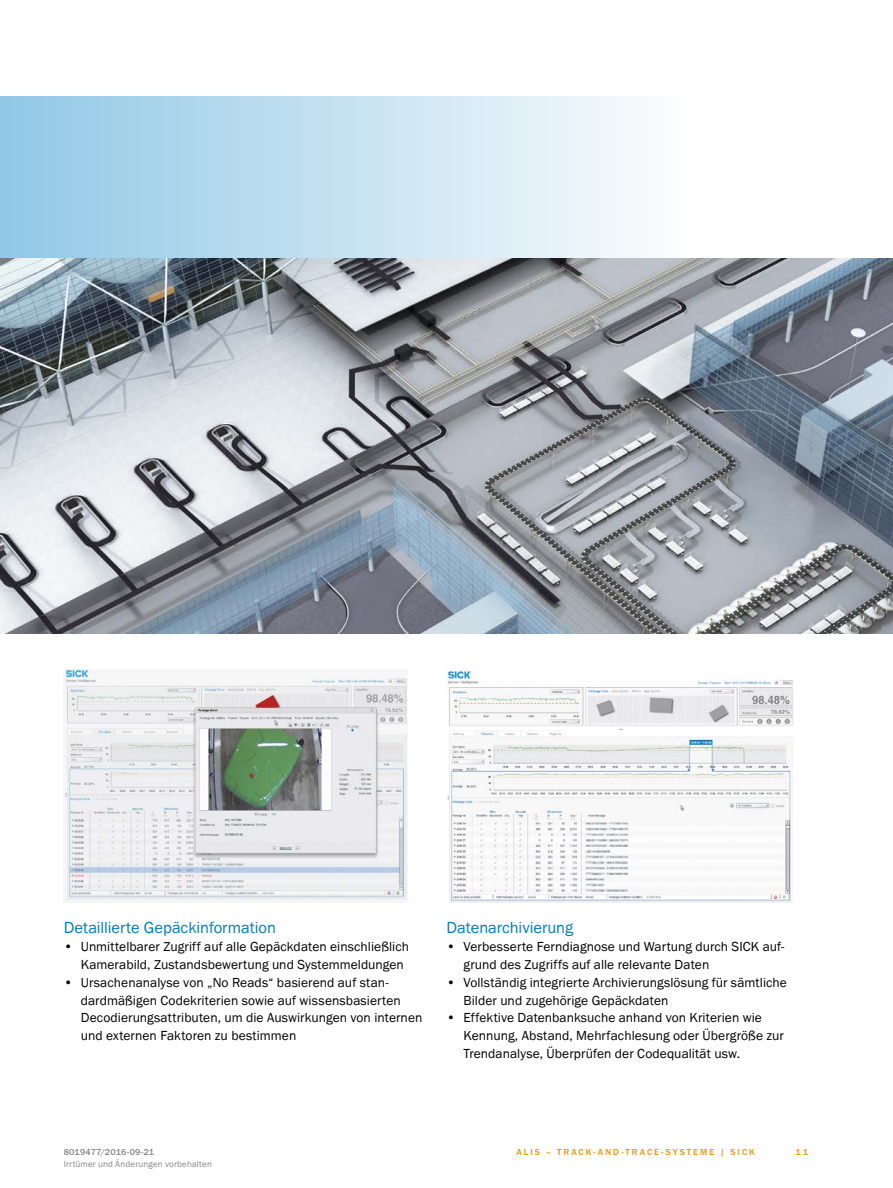
<style>
.page{position:relative;width:893px;height:1188px;background:#fff}
.page>*{position:absolute;margin:0;border:0;box-sizing:border-box;transform-origin:0 0}
.t1{font:16.5px "SICK Franklin";letter-spacing:-.005em;color:#007cc2}
.t2{font:13.5px/17.9px "SICK Franklin";letter-spacing:.005em;color:#000}
.t3{font:500 9px "SICK Franklin";letter-spacing:.225em;color:#f39200}
.t4{font:9px "SICK Franklin";letter-spacing:.02em;color:#878787}
.t5{font:500 9px "SICK Franklin";letter-spacing:.015em;color:#878787}
</style>
<div class="page">
<div style="left:0;top:97px;width:680px;height:161px;background:linear-gradient(to right,#90c8e6,#fbfdfe)"></div>
<img style="left:64px;top:669px;width:344px;height:233px">
<img style="left:446px;top:669px;width:347px;height:233px">
<img style="left:0;top:258px;width:893px;height:376px">
<p class="t1" style="left:64px;top:917px;width:214px">Detaillierte Gepäckinformation</p>
<p class="t2" style="left:81px;top:938px;width:330px;text-indent:-17px">• Unmittelbarer Zugriff auf alle Gepäckdaten einschließlich<br>Kamerabild, Zustandsbewertung und Systemmeldungen</p>
<p class="t2" style="left:81px;top:973px;width:343px;text-indent:-17px">• Ursachenanalyse von „No Reads“ basierend auf stan&shy;dardmäßigen Codekriterien sowie auf wissensbasierten Decodierungsattributen, um die Auswirkungen von internen und externen Faktoren zu bestimmen</p>
<p class="t1" style="left:446px;top:917px;width:128px">Datenarchivierung</p>
<p class="t2" style="left:463px;top:938px;width:323px;text-indent:-17px">• Verbesserte Ferndiagnose und Wartung durch SICK auf&shy;grund des Zugriffs auf alle relevante Daten</p>
<p class="t2" style="left:463px;top:973px;width:325px;text-indent:-17px">• Vollständig integrierte Archivierungslösung für sämtliche<br>Bilder und zugehörige Gepäckdaten</p>
<p class="t2" style="left:464px;top:1009px;width:322px;text-indent:-17px">• Effektive Datenbanksuche anhand von Kriterien wie<br>Kennung, Abstand, Mehrfachlesung oder Übergröße zur<br>Trendanalyse, Überprüfen der Codequalität usw.</p>
<p class="t5" style="left:64px;top:1146px;width:92px">8019477/2016-09-21</p>
<p class="t3" style="left:517px;top:1146px;width:240px">ALIS – TRACK-AND-TRACE-SYSTEME | SICK</p>
<p class="t4" style="left:64px;top:1159px;width:150px">Irrtümer und Änderungen vorbehalten</p>
<p class="t3" style="left:796px;top:1146px;width:14px">11</p>
</div>
